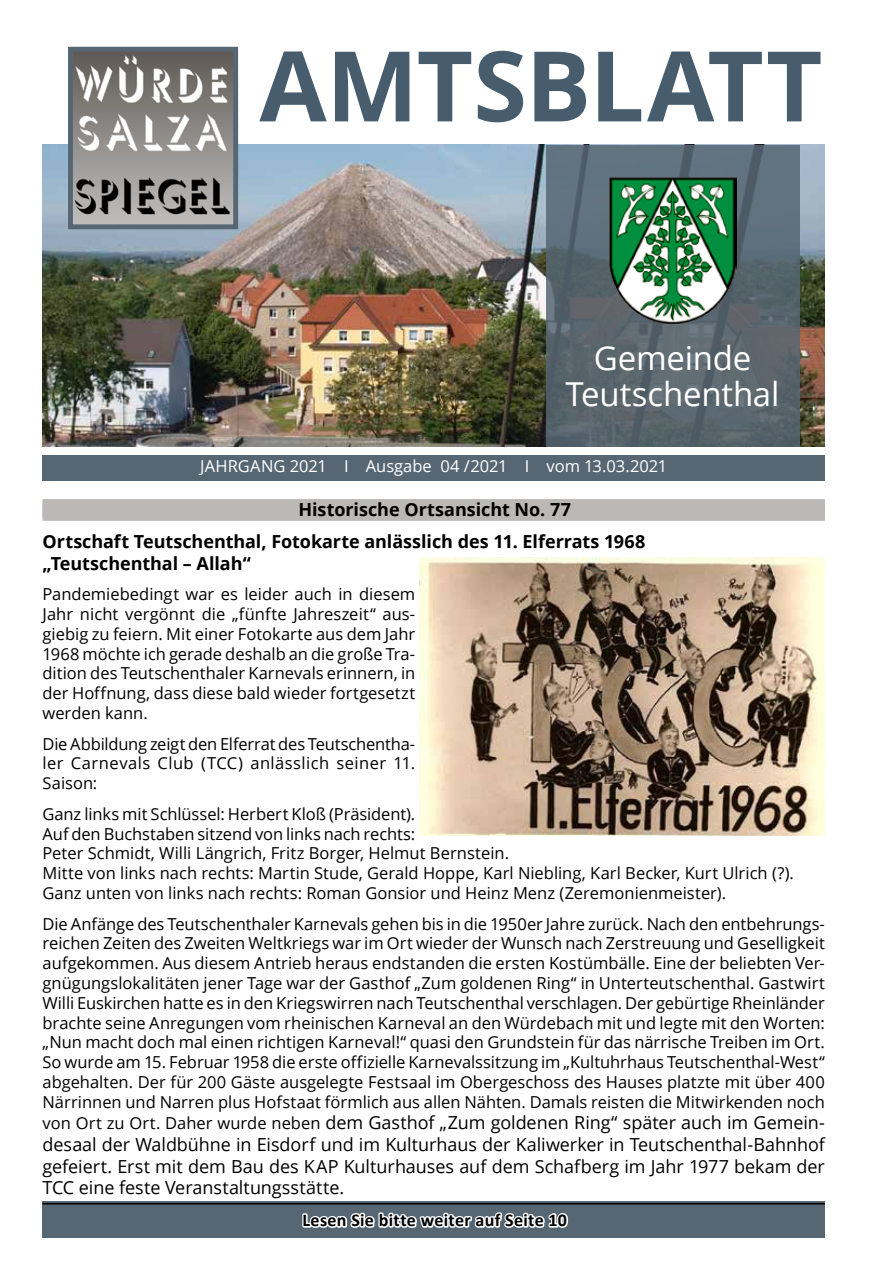
<style>
.page{position:relative;width:893px;height:1263px;background:#fff}
.page>*{position:absolute;margin:0;border:0;box-sizing:border-box;transform-origin:0 0}
.t1{font:700 97.5px "Open Sans";letter-spacing:-.01em;color:#475d6d}
.t2{font:33px/36px "Open Sans";letter-spacing:-.005em;color:#fff;text-align:center}
.t3{font:18px/21.6px "Open Sans";letter-spacing:-.005em;color:#000;text-align:justify}
.t4{font:700 18px/32.4px "Open Sans";letter-spacing:-.005em;color:#000}
.t5{font:700 18px "Calibri";letter-spacing:.02em;color:#000}
.t6{font:16.5px/19.8px "Open Sans";color:#000;text-align:justify}
.t7{font:16.5px "Open Sans";color:#fff}
.s1{font-size:16.5px}
</style>
<div class="page">
<img style="left:43px;top:145px;width:782px;height:301px">
<div style="left:43px;top:455px;width:782px;height:25px;background:#566773"></div>
<div style="left:43px;top:1201px;width:782px;height:36px;background:#566773"></div>
<hr style="left:43px;top:1203px;width:782px;height:1px;background:#000">
<svg style="left:546px;top:145px;width:253px;height:301px;background:#5a6871"></svg>
<img style="left:609px;top:176px;width:127px;height:149px">
<img style="left:74px;top:53px;width:158px;height:170px">
<div style="left:68px;top:47px;width:170px;height:182px;border:5px solid #566773"></div>
<div style="left:43px;top:499px;width:782px;height:18px;background:#bab9b8"></div>
<div style="left:43px;top:503px;width:782px;height:18px;background:#bab9b8"></div>
<img style="left:420px;top:557px;width:405px;height:279px">
<svg style="left:300px;top:1204px;width:270px;height:34px"></svg>
<h1 class="t1" style="left:259px;top:17px;width:565px">AMTSBLATT</h1>
<h2 class="t2" style="left:566px;top:339px;width:215px">Gemeinde<br>Teutschenthal</h2>
<p class="t7" style="left:200px;top:455px;width:469px">JAHRGANG 2021 I Ausgabe 04 /2021 I vom 13.03.2021</p>
<p class="t4" style="left:43px;top:492px;width:605px;text-indent:256px">Historische Ortsansicht No. 77<br>Ortschaft Teutschenthal, Fotokarte anlässlich des 11. Elferrats 1968</p>
<p class="t4" style="left:43px;top:546px;width:210px">„Teutschenthal – Allah“</p>
<p class="t6" style="left:43px;top:584px;width:374px">Pandemiebedingt war es leider auch in diesem Jahr nicht vergönnt die „fünfte Jahreszeit“ aus&shy;giebig zu feiern. Mit einer Fotokarte aus dem Jahr 1968 möchte ich gerade deshalb an die große Tra&shy;dition des Teutschenthaler Karnevals erinnern, in der Hoffnung, dass diese bald wieder fortgesetzt werden kann.</p>
<p class="t6" style="left:43px;top:733px;width:374px">Die Abbildung zeigt den Elferrat des Teutschentha&shy;ler Carnevals Club (TCC) anlässlich seiner 11.<br>Saison:</p>
<p class="t6" style="left:43px;top:803px;width:753px;text-align:left">Ganz links mit Schlüssel: Herbert Kloß (Präsident).<br>Auf den Buchstaben sitzend von links nach rechts:<br>Peter Schmidt, Willi Längrich, Fritz Borger, Helmut Bernstein.<br>Mitte von links nach rechts: Martin Stude, Gerald Hoppe, Karl Niebling, Karl Becker, Kurt Ulrich (?).<br>Ganz unten von links nach rechts: Roman Gonsior und Heinz Menz (Zeremonienmeister).</p>
<p class="t6" style="left:43px;top:913px;width:784px">Die Anfänge des Teutschenthaler Karnevals gehen bis in die 1950er Jahre zurück. Nach den entbehrungs&shy;reichen Zeiten des Zweiten Weltkriegs war im Ort wieder der Wunsch nach Zerstreuung und Geselligkeit aufgekommen. Aus diesem Antrieb heraus endstanden die ersten Kostümbälle. Eine der beliebten Ver&shy;gnügungslokalitäten jener Tage war der Gasthof „Zum goldenen Ring“ in Unterteutschenthal. Gastwirt Willi Euskirchen hatte es in den Kriegswirren nach Teutschenthal verschlagen. Der gebürtige Rheinländer brachte seine Anregungen vom rheinischen Karneval an den Würdebach mit und legte mit den Worten: „Nun macht doch mal einen richtigen Karneval!“ quasi den Grundstein für das närrische Treiben im Ort.<br>So wurde am 15. Februar 1958 die erste offizielle Karnevalssitzung im „Kultuhrhaus Teutschenthal-West“ abgehalten. Der für 200 Gäste ausgelegte Festsaal im Obergeschoss des Hauses platzte mit über 400<br>Närrinnen und Narren plus Hofstaat förmlich aus allen Nähten. Damals reisten die Mitwirkenden noch</p>
<p class="t3" style="left:43px;top:1112px;width:784px"><span class="s1">von Ort zu Ort. Daher wurde neben</span> dem Gasthof „Zum goldenen Ring“ später auch im Gemein&shy;desaal der Waldbühne in Eisdorf und im Kulturhaus der Kaliwerker in Teutschenthal-Bahnhof gefeiert. Erst mit dem Bau des KAP Kulturhauses auf dem Schafberg im Jahr 1977 bekam der TCC eine feste Veranstaltungsstätte.</p>
<p class="t5" style="left:303px;top:1207px;width:266px">Lesen Sie bitte weiter auf Seite 10</p>
</div>
